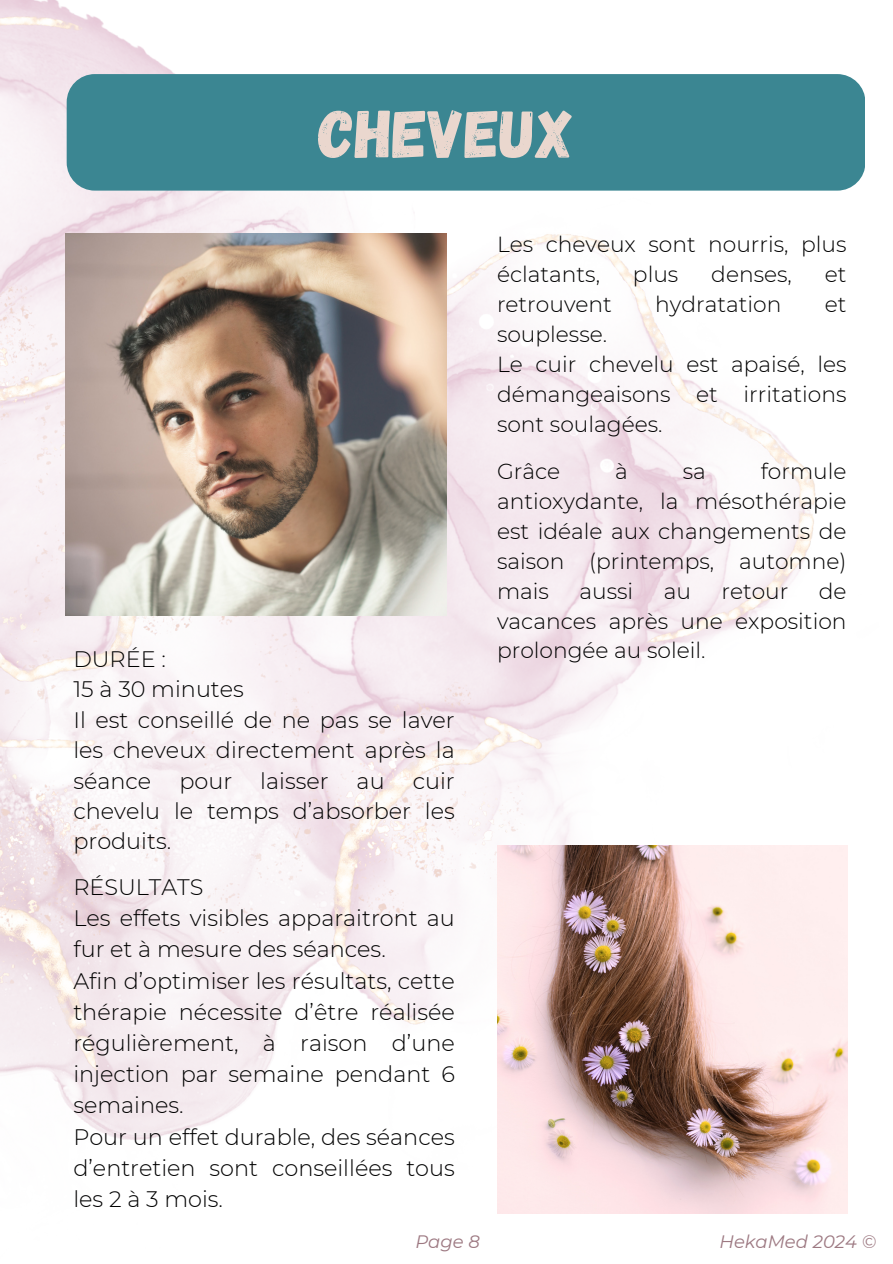
<style>
.page{position:relative;width:893px;height:1264px;background:#fff}
.page>*{position:absolute;margin:0;border:0;box-sizing:border-box;transform-origin:0 0}
.t1{font:67.5px "Gagalin";color:#ead7ce}
.t2{font:300 22.35px/31.2px "Montserrat";color:#000}
.t3{font:300 21.75px/29.8px "Montserrat";color:#000}
.t4{font:italic 18px "Montserrat";color:#9d7982}
</style>
<div class="page">
<img style="left:0;top:0;width:865px;height:1214px">
<img style="left:65px;top:233px;width:382px;height:383px">
<img style="left:497px;top:845px;width:350px;height:368px">
<div style="left:67px;top:74px;width:798px;height:117px;background:#3b8692;border-radius:28px"></div>
<p class="t1" style="left:318px;top:90px;width:257px">CHEVEUX</p>
<p class="t2" style="left:73px;top:644px;width:383px;line-height:30.3px">DURÉE :<br>15 à 30 minutes<br>Il est conseillé de ne pas se laver les cheveux directement après la séance</p>
<p class="t2" style="left:179px;top:765px;width:54px">pour</p>
<p class="t2" style="left:260px;top:765px;width:70px">laisser</p>
<p class="t2" style="left:356px;top:765px;width:29px">au</p>
<p class="t2" style="left:73px;top:765px;width:383px;line-height:30.3px;text-align:justify;text-indent:339px">cuir chevelu le temps d’absorber les produits.</p>
<h1 class="t2" style="left:73px;top:871px;width:383px">RÉSULTATS<br>Les effets visibles apparaitront au fur et à mesure des séances.<br>Afin d’optimiser les résultats, cette thérapie nécessite d’être réalisée régulièrement, à raison d’une injection par semaine pendant 6 semaines.<br>Pour un effet durable, des séances d’entretien sont conseillées tous les 2 à 3 mois.</h1>
<h2 class="t3" style="left:497px;top:230px;width:351px">Les cheveux sont nourris, plus éclatants,</h2>
<h2 class="t3" style="left:633px;top:259px;width:47px">plus</h2>
<h2 class="t3" style="left:711px;top:259px;width:82px">denses,</h2>
<h2 class="t3" style="left:824px;top:259px;width:23px">et</h2>
<h2 class="t3" style="left:497px;top:289px;width:116px">retrouvent</h2>
<h2 class="t3" style="left:655px;top:289px;width:128px">hydratation</h2>
<h2 class="t3" style="left:824px;top:289px;width:23px">et</h2>
<h2 class="t3" style="left:497px;top:319px;width:351px">souplesse.<br>Le cuir chevelu est apaisé, les démangeaisons et irritations sont soulagées.</h2>
<h2 class="t3" style="left:497px;top:456px;width:65px">Grâce</h2>
<h2 class="t3" style="left:615px;top:456px;width:14px">à</h2>
<h2 class="t3" style="left:682px;top:456px;width:25px">sa</h2>
<h2 class="t3" style="left:497px;top:456px;width:351px;text-align:justify;text-indent:264px">formule antioxydante, la mésothérapie est idéale aux changements de saison (printemps, automne) mais</h2>
<h2 class="t3" style="left:497px;top:576px;width:351px;text-align:justify;text-indent:322px">de vacances après une exposition prolongée au soleil.</h2>
<h2 class="t3" style="left:579px;top:576px;width:55px">aussi</h2>
<h2 class="t3" style="left:663px;top:576px;width:29px">au</h2>
<h2 class="t3" style="left:721px;top:576px;width:68px">retour</h2>
<h2 class="t4" style="left:415px;top:1230px;width:66px">Page 8</h2>
<h2 class="t4" style="left:719px;top:1230px;width:158px">HekaMed 2024 ©</h2>
</div>
